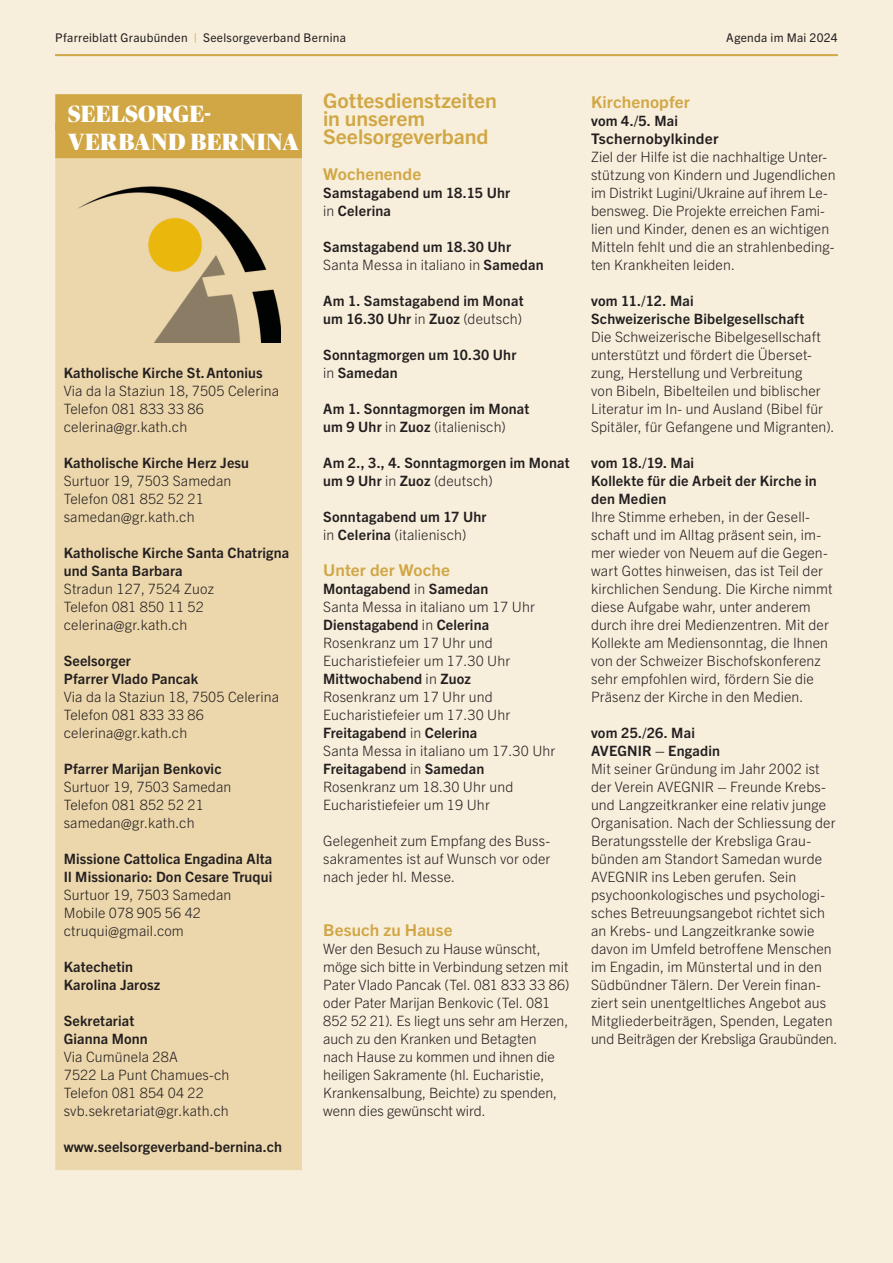
<style>
.page{position:relative;width:893px;height:1263px;background:#f7eedb}
.page>*{position:absolute;margin:0;border:0;box-sizing:border-box;transform-origin:0 0}
.t1{font:900 23.4px/28.2px "Publico Banner";letter-spacing:.025em;color:#fff}
.t2{font:700 20.25px/18px "Trade Gothic Next LT Pro";color:#d1a644;scale:1.05 1}
.t3{font:700 16.35px "Trade Gothic Next LT Pro";letter-spacing:.005em;color:#d1a644;scale:1.05 1}
.t4{font:700 14.7px "Trade Gothic Next LT Pro";letter-spacing:.015em;color:#231f20;scale:1.05 1}
.t5{font:300 14.25px/18px "Trade Gothic Next LT Pro";letter-spacing:.01em;color:#231f20}
.t6{font:700 14.25px/18px "Trade Gothic Next LT Pro";letter-spacing:.01em;color:#231f20}
.t7{font:12px "Trade Gothic Next LT Pro";letter-spacing:.025em;color:#231f20}
.s1{color:#d1a644}
.s2{font-weight:300}
.s3{font-weight:700}
</style>
<div class="page">
<div style="left:55px;top:94px;width:247px;height:36px;background:#d1a644"></div>
<div style="left:55px;top:122px;width:247px;height:36px;background:#d1a644"></div>
<div style="left:55px;top:159px;width:247px;height:1011px;background:#ecd6ab"></div>
<img style="left:78px;top:186px;width:202px;height:156px">
<hr style="left:55px;top:55px;width:783px;height:1px;background:#d1a644">
<p class="t7" style="left:55px;top:30px;width:292px">Pfarreiblatt Graubünden <span class="s1">|</span> Seelsorgeverband Bernina</p>
<p class="t7" style="left:726px;top:30px;width:113px">Agenda im Mai 2024</p>
<h1 class="t1" style="left:68px;top:99px;width:232px">SEELSORGE-<br>VERBAND BERNINA</h1>
<p class="t6" style="left:64px;top:363px;width:201px">Katholische Kirche St.Antonius</p>
<p class="t5" style="left:64px;top:381px;width:217px">Via da la Staziun 18, 7505 Celerina<br>Telefon 081 833 33 86 celerina@gr.kath.ch</p>
<p class="t6" style="left:64px;top:453px;width:187px">Katholische Kirche Herz Jesu</p>
<p class="t5" style="left:64px;top:471px;width:169px">Surtuor 19, 7503 Samedan<br>Telefon 081 852 52 21 samedan@gr.kath.ch</p>
<p class="t6" style="left:64px;top:543px;width:227px">Katholische Kirche Santa Chatrigna und Santa Barbara</p>
<p class="t5" style="left:64px;top:579px;width:152px">Stradun 127, 7524 Zuoz<br>Telefon 081 850 11 52 celerina@gr.kath.ch</p>
<p class="t6" style="left:64px;top:651px;width:136px">Seelsorger<br>Pfarrer Vlado Pancak</p>
<p class="t5" style="left:64px;top:687px;width:217px">Via da la Staziun 18, 7505 Celerina<br>Telefon 081 833 33 86 celerina@gr.kath.ch</p>
<p class="t6" style="left:64px;top:759px;width:159px">Pfarrer Marijan Benkovic</p>
<p class="t5" style="left:64px;top:777px;width:169px">Surtuor 19, 7503 Samedan<br>Telefon 081 852 52 21 samedan@gr.kath.ch</p>
<p class="t6" style="left:64px;top:849px;width:210px">Missione Cattolica Engadina Alta<br>Il Missionario: Don Cesare Truqui</p>
<p class="t5" style="left:64px;top:885px;width:169px">Surtuor 19, 7503 Samedan<br>Mobile 078 905 56 42 ctruqui@gmail.com</p>
<p class="t6" style="left:64px;top:957px;width:98px">Katechetin<br>Karolina Jarosz</p>
<p class="t6" style="left:64px;top:1011px;width:85px">Sekretariat<br>Gianna Monn</p>
<p class="t5" style="left:64px;top:1047px;width:167px">Via Cumünela 28A<br>7522 La Punt Chamues-ch<br>Telefon 081 854 04 22 svb.sekretariat@gr.kath.ch</p>
<p class="t6" style="left:64px;top:1137px;width:220px">www.seelsorgeverband-bernina.ch</p>
<h2 class="t2" style="left:323px;top:90px;width:167px">Gottesdienstzeiten in unserem<br>Seelsorgeverband</h2>
<p class="t3" style="left:323px;top:163px;width:95px">Wochenende</p>
<p class="t6" style="left:323px;top:183px;width:188px">Samstagabend um 18.15 Uhr <span class="s2">in</span> Celerina</p>
<p class="t6" style="left:323px;top:237px;width:222px">Samstagabend um 18.30 Uhr<br><span class="s2">Santa Messa in italiano in</span> Samedan</p>
<p class="t6" style="left:323px;top:291px;width:202px">Am 1. Samstagabend im Monat um 16.30 Uhr <span class="s2">in</span> Zuoz <span class="s2">(deutsch)</span></p>
<p class="t6" style="left:323px;top:345px;width:195px">Sonntagmorgen um 10.30 Uhr <span class="s2">in</span> Samedan</p>
<p class="t6" style="left:323px;top:399px;width:208px">Am 1. Sonntagmorgen im Monat um 9 Uhr <span class="s2">in</span> Zuoz <span class="s2">(italienisch)</span></p>
<p class="t6" style="left:323px;top:453px;width:248px">Am 2., 3., 4. Sonntagmorgen im Monat um 9 Uhr <span class="s2">in</span> Zuoz <span class="s2">(deutsch)</span></p>
<p class="t6" style="left:323px;top:507px;width:165px">Sonntagabend um 17 Uhr <span class="s2">in</span> Celerina <span class="s2">(italienisch)</span></p>
<p class="t3" style="left:323px;top:559px;width:122px">Unter der Woche</p>
<p class="t5" style="left:323px;top:579px;width:234px"><span class="s3">Montagabend</span> in <span class="s3">Samedan<br></span>Santa Messa in italiano um 17 Uhr<br><span class="s3">Dienstagabend</span> in <span class="s3">Celerina<br></span>Rosenkranz um 17 Uhr und<br>Eucharistiefeier um 17.30 Uhr<br><span class="s3">Mittwochabend</span> in <span class="s3">Zuoz<br></span>Rosenkranz um 17 Uhr und<br>Eucharistiefeier um 17.30 Uhr<br><span class="s3">Freitagabend</span> in <span class="s3">Celerina<br></span>Santa Messa in italiano um 17.30 Uhr<br><span class="s3">Freitagabend</span> in <span class="s3">Samedan<br></span>Rosenkranz um 18.30 Uhr und<br>Eucharistiefeier um 19 Uhr</p>
<p class="t5" style="left:323px;top:831px;width:229px;text-align:justify">Gelegenheit zum Empfang des Buss&shy;sakramentes ist auf Wunsch vor oder nach jeder hl. Messe.</p>
<p class="t3" style="left:323px;top:919px;width:125px">Besuch zu Hause</p>
<p class="t5" style="left:323px;top:939px;width:248px">Wer den Besuch zu Hause wünscht, möge sich bitte in Verbindung setzen mit Pater Vlado Pancak (Tel. 081 833 33 86) oder Pater Marijan Benkovic (Tel. 081<br>852 52 21). Es liegt uns sehr am Herzen, auch zu den Kranken und Betagten nach Hause zu kommen und ihnen die heiligen Sakramente (hl. Eucharistie, Krankensalbung, Beichte) zu spenden, wenn dies gewünscht wird.</p>
<p class="t3" style="left:591px;top:91px;width:96px">Kirchenopfer</p>
<p class="t6" style="left:591px;top:111px;width:89px">vom 4./5. Mai</p>
<p class="t4" style="left:591px;top:128px;width:123px">Tschernobylkinder</p>
<p class="t5" style="left:591px;top:147px;width:246px">Ziel der Hilfe ist die nachhaltige Unter&shy;stützung von Kindern und Jugendlichen im Distrikt Lugini/Ukraine auf ihrem Le&shy;bensweg. Die Projekte erreichen Fami&shy;lien und Kinder, denen es an wichtigen Mitteln fehlt und die an strahlenbeding&shy;ten Krankheiten leiden.</p>
<p class="t6" style="left:591px;top:291px;width:215px">vom 11./12. Mai<br>Schweizerische Bibelgesellschaft</p>
<p class="t5" style="left:591px;top:327px;width:245px">Die Schweizerische Bibelgesellschaft unterstützt und fördert die Überset&shy;zung, Herstellung und Verbreitung<br>von Bibeln, Bibelteilen und biblischer Literatur im In- und Ausland (Bibel für Spitäler, für Gefangene und Migranten).</p>
<p class="t6" style="left:591px;top:453px;width:227px">vom 18./19. Mai<br>Kollekte für die Arbeit der Kirche in den Medien</p>
<p class="t5" style="left:591px;top:507px;width:243px">Ihre Stimme erheben, in der Gesell&shy;schaft und im Alltag präsent sein, im&shy;mer wieder von Neuem auf die Gegen&shy;wart Gottes hinweisen, das ist Teil der kirchlichen Sendung. Die Kirche nimmt diese Aufgabe wahr, unter anderem durch ihre drei Medienzentren. Mit der Kollekte am Mediensonntag, die Ihnen von der Schweizer Bischofskonferenz sehr empfohlen wird, fördern Sie die Präsenz der Kirche in den Medien.</p>
<p class="t6" style="left:591px;top:723px;width:131px">vom 25./26. Mai<br>AVEGNIR – Engadin</p>
<p class="t5" style="left:591px;top:759px;width:248px">Mit seiner Gründung im Jahr 2002 ist der Verein AVEGNIR – Freunde Krebs&shy;und Langzeitkranker eine relativ junge Organisation. Nach der Schliessung der Beratungsstelle der Krebsliga Grau&shy;bünden am Standort Samedan wurde AVEGNIR ins Leben gerufen. Sein psychoonkologisches und psychologi&shy;sches Betreuungsangebot richtet sich an Krebs- und Langzeitkranke sowie davon im Umfeld betroffene Menschen im Engadin, im Münstertal und in den Südbündner Tälern. Der Verein finan&shy;ziert sein unentgeltliches Angebot aus Mitgliederbeiträgen, Spenden, Legaten und Beiträgen der Krebsliga Graubünden.</p>
</div>
